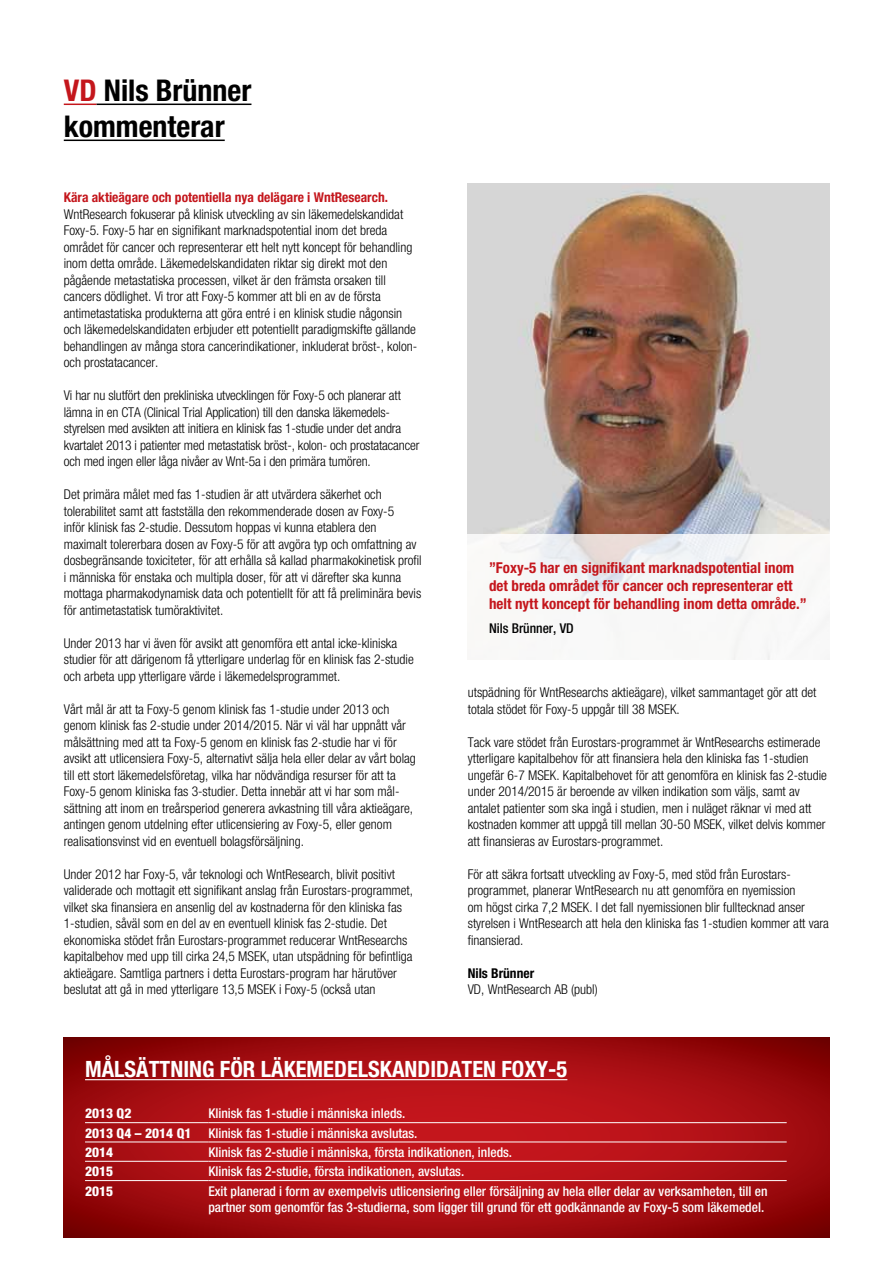
<style>
.page{position:relative;width:893px;height:1263px;background:#fff}
.page>*{position:absolute;margin:0;border:0;box-sizing:border-box;transform-origin:0 0}
.t1{font:700 condensed 30px/36px "Helvetica Neue";color:#000}
.t2{font:700 condensed 22.5px "Helvetica Neue";color:#fff}
.t3{font:700 condensed 15px/18px "Helvetica Neue";color:#c4161c}
.t4{font:300 condensed 13.5px/16.5px "Helvetica Neue";color:#000}
.t5{font:500 condensed 13.5px/19.4px "Helvetica Neue";color:#fff}
.t6{font:700 condensed 13.5px "Helvetica Neue";color:#c4161c}
.t7{font:800 condensed 13.5px "Helvetica Neue";color:#fff}
.t8{font:500 condensed 13.5px "Helvetica Neue";color:#000}
.t9{font:700 condensed 13.5px "Helvetica Neue";color:#000}
.s1{color:#c4161c}
.s2{font-weight:800}
</style>
<div class="page">
<svg style="left:64px;top:1037px;width:765px;height:200px;background:#a90f13"></svg>
<img style="left:468px;top:184px;width:361px;height:350px">
<hr style="left:64px;top:104px;width:33px;height:1px;background:#c4161c">
<hr style="left:97px;top:104px;width:154px;height:1px;background:#000">
<hr style="left:64px;top:140px;width:161px;height:1px;background:#000">
<hr style="left:85px;top:1079px;width:482px;height:1px;background:#fff">
<hr style="left:85px;top:1122px;width:123px;height:1px;background:#fff">
<hr style="left:208px;top:1122px;width:579px;height:1px;background:#fff">
<hr style="left:85px;top:1141px;width:123px;height:1px;background:#fff">
<hr style="left:208px;top:1141px;width:579px;height:1px;background:#fff">
<hr style="left:85px;top:1161px;width:123px;height:1px;background:#fff">
<hr style="left:208px;top:1161px;width:579px;height:1px;background:#fff">
<hr style="left:85px;top:1180px;width:123px;height:1px;background:#fff">
<hr style="left:208px;top:1180px;width:579px;height:1px;background:#fff">
<svg style="left:499px;top:534px;width:331px;height:126px"></svg>
<h1 class="t1" style="left:64px;top:71px;width:189px"><span class="s1">VD</span> Nils Brünner kommenterar</h1>
<p class="t6" style="left:64px;top:189px;width:326px">Kära aktieägare och potentiella nya delägare i WntResearch.</p>
<p class="t4" style="left:64px;top:206px;width:355px">WntResearch fokuserar på klinisk utveckling av sin läkemedelskandidat Foxy-5. Foxy-5 har en signifikant marknadspotential inom det breda området för cancer och representerar ett helt nytt koncept för behandling inom detta område. Läkemedelskandidaten riktar sig direkt mot den pågående metastatiska processen, vilket är den främsta orsaken till cancers dödlighet. Vi tror att Foxy-5 kommer att bli en av de första antimetastatiska produkterna att göra entré i en klinisk studie någonsin och läkemedelskandidaten erbjuder ett potentiellt paradigmskifte gällande behandlingen av många stora cancerindikationer, inkluderat bröst-, kolon&shy;och prostatacancer.</p>
<p class="t4" style="left:64px;top:387px;width:357px">Vi har nu slutfört den prekliniska utvecklingen för Foxy-5 och planerar att lämna in en CTA (Clinical Trial Application) till den danska läkemedels&shy;styrelsen med avsikten att initiera en klinisk fas 1-studie under det andra kvartalet 2013 i patienter med metastatisk bröst-, kolon- och prostatacancer och med ingen eller låga nivåer av Wnt-5a i den primära tumören.</p>
<p class="t4" style="left:64px;top:486px;width:359px">Det primära målet med fas 1-studien är att utvärdera säkerhet och tolerabilitet samt att fastställa den rekommenderade dosen av Foxy-5<br>inför klinisk fas 2-studie. Dessutom hoppas vi kunna etablera den maximalt tolererbara dosen av Foxy-5 för att avgöra typ och omfattning av dosbegränsande toxiciteter, för att erhålla så kallad pharmakokinetisk profil i människa för enstaka och multipla doser, för att vi därefter ska kunna mottaga pharmakodynamisk data och potentiellt för att få preliminära bevis för antimetastatisk tumöraktivitet.</p>
<p class="t4" style="left:64px;top:634px;width:351px">Under 2013 har vi även för avsikt att genomföra ett antal icke-kliniska studier för att därigenom få ytterligare underlag för en klinisk fas 2-studie och arbeta upp ytterligare värde i läkemedelsprogrammet.</p>
<p class="t4" style="left:64px;top:700px;width:354px">Vårt mål är att ta Foxy-5 genom klinisk fas 1-studie under 2013 och genom klinisk fas 2-studie under 2014/2015. När vi väl har uppnått vår målsättning med att ta Foxy-5 genom en klinisk fas 2-studie har vi för avsikt att utlicensiera Foxy-5, alternativt sälja hela eller delar av vårt bolag till ett stort läkemedelsföretag, vilka har nödvändiga resurser för att ta Foxy-5 genom kliniska fas 3-studier. Detta innebär att vi har som mål&shy;sättning att inom en treårsperiod generera avkastning till våra aktieägare, antingen genom utdelning efter utlicensiering av Foxy-5, eller genom realisationsvinst vid en eventuell bolagsförsäljning.</p>
<p class="t4" style="left:64px;top:865px;width:351px">Under 2012 har Foxy-5, vår teknologi och WntResearch, blivit positivt validerade och mottagit ett signifikant anslag från Eurostars-programmet, vilket ska finansiera en ansenlig del av kostnaderna för den kliniska fas 1-studien, såväl som en del av en eventuell klinisk fas 2-studie. Det ekonomiska stödet från Eurostars-programmet reducerar WntResearchs kapitalbehov med upp till cirka 24,5 MSEK, utan utspädning för befintliga aktieägare. Samtliga partners i detta Eurostars-program har härutöver beslutat att gå in med ytterligare 13,5 MSEK i Foxy-5 (också utan</p>
<p class="t3" style="left:489px;top:558px;width:319px">”Foxy-5 har en signifikant marknadspotential inom det breda området för cancer och representerar ett helt nytt koncept för behandling inom detta område.”</p>
<p class="t8" style="left:489px;top:620px;width:86px">Nils Brünner, VD</p>
<p class="t4" style="left:468px;top:684px;width:350px">utspädning för WntResearchs aktieägare), vilket sammantaget gör att det totala stödet för Foxy-5 uppgår till 38 MSEK.</p>
<p class="t4" style="left:468px;top:733px;width:361px">Tack vare stödet från Eurostars-programmet är WntResearchs estimerade ytterligare kapitalbehov för att finansiera hela den kliniska fas 1-studien ungefär 6-7 MSEK. Kapitalbehovet för att genomföra en klinisk fas 2-studie under 2014/2015 är beroende av vilken indikation som väljs, samt av antalet patienter som ska ingå i studien, men i nuläget räknar vi med att kostnaden kommer att uppgå till mellan 30-50 MSEK, vilket delvis kommer att finansieras av Eurostars-programmet.</p>
<p class="t4" style="left:468px;top:865px;width:363px">För att säkra fortsatt utveckling av Foxy-5, med stöd från Eurostars&shy;programmet, planerar WntResearch nu att genomföra en nyemission<br>om högst cirka 7,2 MSEK. I det fall nyemissionen blir fulltecknad anser styrelsen i WntResearch att hela den kliniska fas 1-studien kommer att vara finansierad.</p>
<p class="t9" style="left:468px;top:964px;width:68px">Nils Brünner</p>
<p class="t4" style="left:468px;top:981px;width:131px">VD, WntResearch AB (publ)</p>
<h2 class="t2" style="left:85px;top:1055px;width:224px">Målsättnin g för läkemede</h2>
<h2 class="t2" style="left:358px;top:1055px;width:47px">lskandida</h2>
<h2 class="t2" style="left:462px;top:1055px;width:107px">ten Foxy-5</h2>
<p class="t7" style="left:85px;top:1105px;width:48px">2013 Q2</p>
<p class="t5" style="left:85px;top:1104px;width:334px;text-indent:123px">Klinisk fas 1-studie i människa inleds.<br><span class="s2">2013 Q4 – 2014 Q1</span> Klinisk fas 1-studie i människa avslutas.<br><span class="s2">2014</span></p>
<p class="t5" style="left:208px;top:1142px;width:305px">Klinisk fas 2-studie i människa, första indikationen, inleds.</p>
<p class="t7" style="left:85px;top:1163px;width:30px">2015</p>
<p class="t5" style="left:208px;top:1162px;width:257px">Klinisk fas 2-studie, första indikationen, avslutas.</p>
<p class="t7" style="left:85px;top:1182px;width:30px">2015</p>
<p class="t5" style="left:208px;top:1182px;width:561px;line-height:16.2px">Exit planerad i form av exempelvis utlicensiering eller försäljning av hela eller delar av verksamheten, till en partner som genomför fas 3-studierna, som ligger till grund för ett godkännande av Foxy-5 som läkemedel.</p>
</div>
